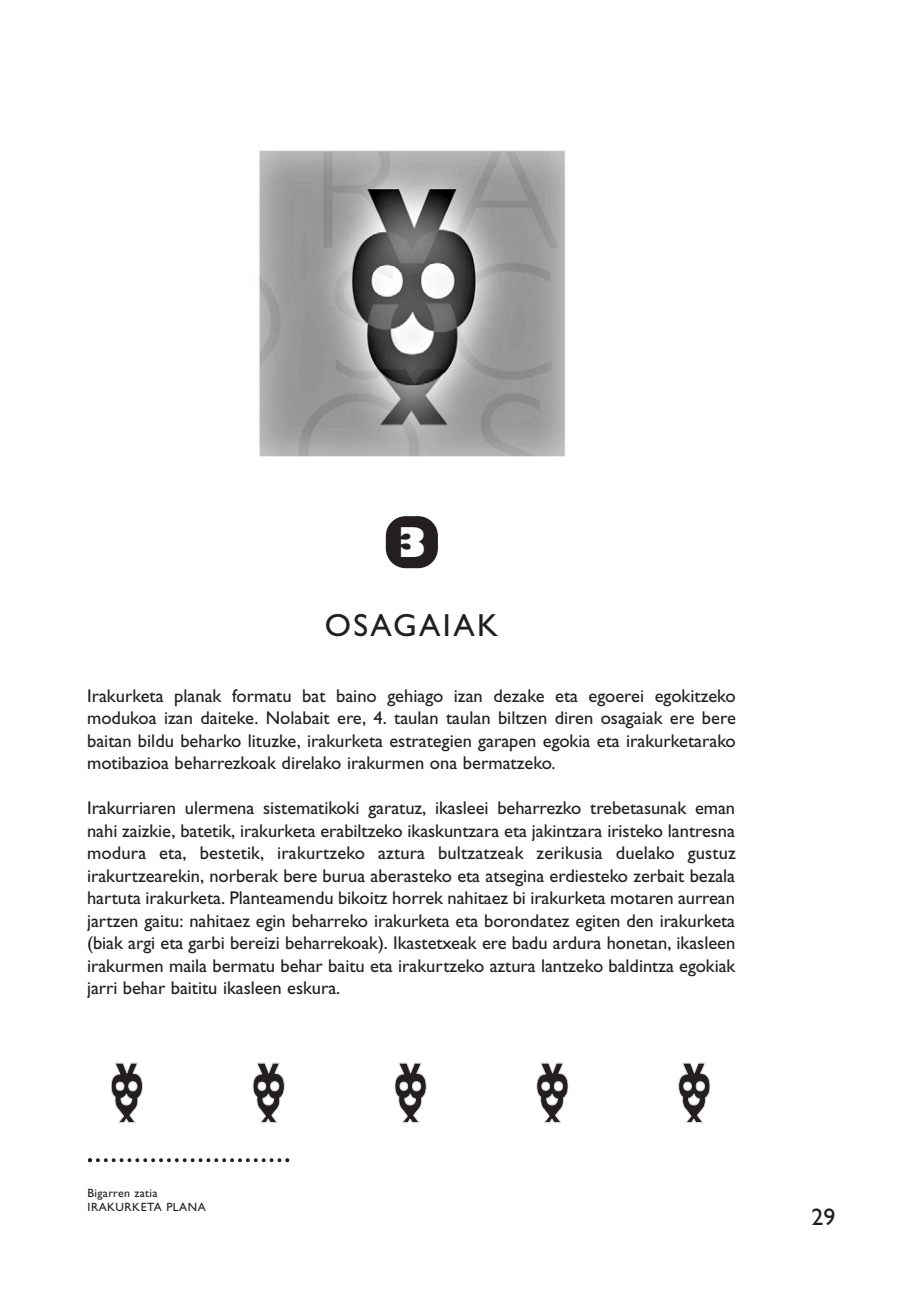
<style>
.page{position:relative;width:908px;height:1304px;background:#fff}
.page>*{position:absolute;margin:0;border:0;box-sizing:border-box;transform-origin:0 0}
.t1{font:800 40px "Gill Sans";color:#fff}
.t2{font:32px "Gill Sans";letter-spacing:.075em;color:#231f20}
.t3{font:24px "Gill Sans";color:#231f20}
.t4{font:18.4px/22.6px "Gill Sans";letter-spacing:-.005em;color:#231f20;text-align:justify}
.t5{font:12px/14.4px "Gill Sans";letter-spacing:.035em;color:#231f20}
</style>
<div class="page">
<svg style="left:88px;top:1158px;width:201px;height:4px"></svg>
<img style="left:259px;top:150px;width:307px;height:307px">
<div style="left:385px;top:516px;width:52px;height:52px;background:#231f20;border-radius:20px"></div>
<svg style="left:111px;top:1062px;width:32px;height:61px"></svg>
<svg style="left:252px;top:1062px;width:33px;height:61px"></svg>
<svg style="left:394px;top:1062px;width:32px;height:61px"></svg>
<svg style="left:536px;top:1062px;width:32px;height:61px"></svg>
<svg style="left:678px;top:1062px;width:32px;height:61px"></svg>
<h1 class="t1" style="left:394px;top:517px;width:36px">3</h1>
<h2 class="t2" style="left:324px;top:607px;width:175px">OSAGAIAK</h2>
<p class="t4" style="left:87px;top:684px;width:650px">Irakurketa planak formatu bat baino gehiago izan dezake eta egoerei egokitzeko modukoa izan daiteke. Nolabait ere, 4. taulan taulan biltzen diren osagaiak ere bere baitan bildu beharko lituzke, irakurketa estrategien garapen egokia eta irakurketarako motibazioa beharrezkoak direlako irakurmen ona bermatzeko.</p>
<p class="t4" style="left:87px;top:797px;width:650px">Irakurriaren ulermena sistematikoki garatuz, ikasleei beharrezko trebetasunak eman nahi zaizkie, batetik, irakurketa erabiltzeko ikaskuntzara eta jakintzara iristeko lantresna modura eta, bestetik, irakurtzeko aztura bultzatzeak zerikusia duelako gustuz irakurtzearekin, norberak bere burua aberasteko eta atsegina erdiesteko zerbait bezala hartuta irakurketa. Planteamendu bikoitz horrek nahitaez bi irakurketa motaren aurrean jartzen gaitu: nahitaez egin beharreko irakurketa eta borondatez egiten den irakurketa (biak argi eta garbi bereizi beharrekoak). Ikastetxeak ere badu ardura honetan, ikasleen irakurmen maila bermatu behar baitu eta irakurtzeko aztura lantzeko baldintza egokiak jarri behar baititu ikasleen eskura.</p>
<p class="t5" style="left:87px;top:1185px;width:120px">Bigarren zatia<br>IRAKURKETA PLANA</p>
<h3 class="t3" style="left:811px;top:1203px;width:25px">29</h3>
</div>
